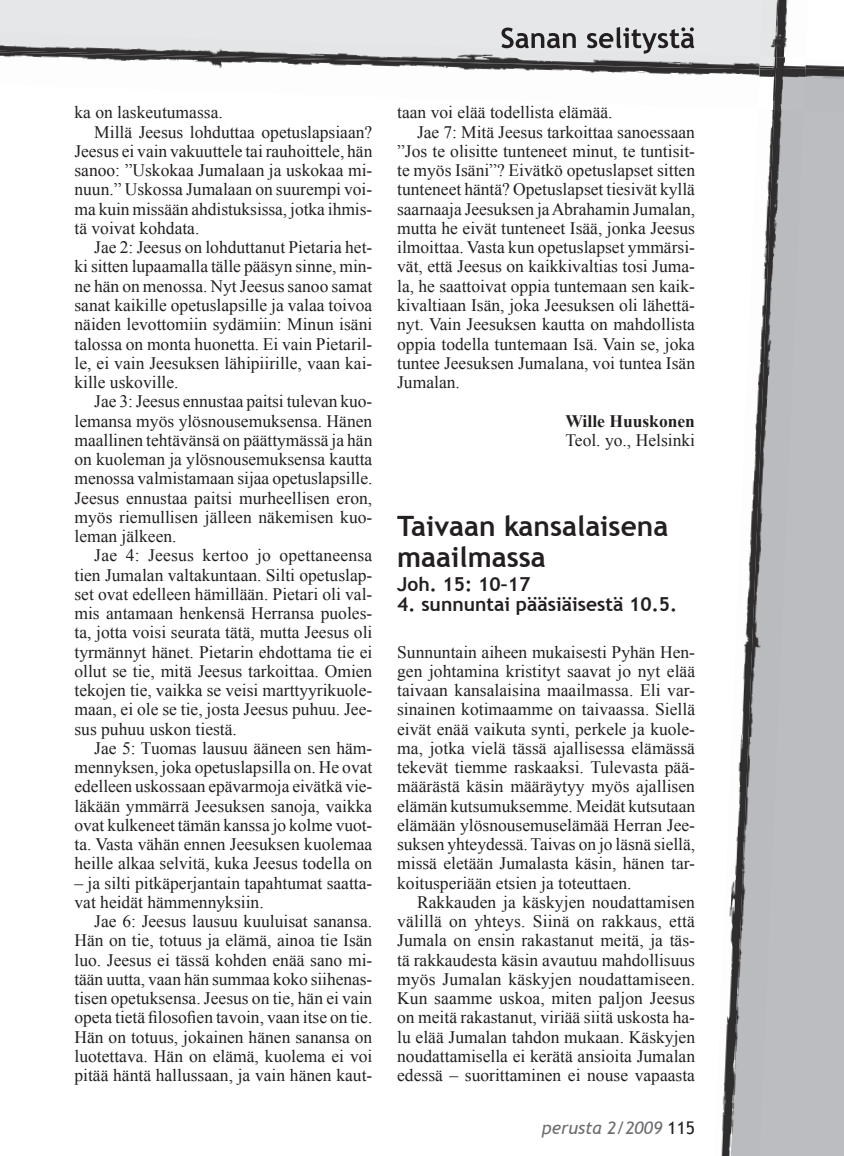
<style>
.page{position:relative;width:844px;height:1156px;background:#fff}
.page>*{position:absolute;margin:0;border:0;box-sizing:border-box;transform-origin:0 0}
.t1{font:700 28px/31.5px "Trebuchet MS";color:#231f20}
.t2{font:700 19.25px "Trebuchet MS";color:#231f20}
.t3{font:17.5px/19.2px "Times New Roman";color:#231f20;text-align:justify}
.t4{font:italic 17.5px "Trebuchet MS";color:#6c6d70}
.t5{font:700 17.5px "Times New Roman";color:#231f20}
.s1{font-style:normal;color:#231f20}
</style>
<div class="page">
<div style="left:809px;top:113px;width:34px;height:1043px;background:#bcbdc0"></div>
<div style="left:0;top:0;width:712px;height:32px;background:#e6e7e9"></div>
<img style="left:525px;top:65px;width:318px;height:10px">
<img style="left:809px;top:69px;width:34px;height:44px">
<img style="left:0;top:32px;width:712px;height:38px">
<img style="left:712px;top:0;width:97px;height:1156px">
<img style="left:730px;top:110px;width:73px;height:1046px">
<img style="left:759px;top:0;width:19px;height:57px">
<img style="left:757px;top:57px;width:48px;height:53px">
<svg style="left:773px;top:57px;width:3px;height:13px"></svg>
<img style="left:774px;top:68px;width:31px;height:43px">
<img style="left:759px;top:57px;width:14px;height:13px">
<svg style="left:501px;top:27px;width:193px;height:27px;background:#aeaeaf"></svg>
<p class="t3" style="left:74px;top:103px;width:150px">ka on laskeutumassa.</p>
<p class="t3" style="left:94px;top:122px;width:279px">Millä Jeesus lohduttaa opetuslapsiaan?</p>
<p class="t3" style="left:74px;top:141px;width:299px">Jeesus ei vain vakuuttele tai rauhoittele, hän</p>
<p class="t3" style="left:74px;top:161px;width:299px">sanoo: ”Uskokaa Jumalaan ja uskokaa mi-</p>
<p class="t3" style="left:74px;top:180px;width:299px">nuun.” Uskossa Jumalaan on suurempi voi-</p>
<p class="t3" style="left:74px;top:199px;width:299px">ma kuin missään ahdistuksissa, jotka ihmis-</p>
<p class="t3" style="left:74px;top:218px;width:126px">tä voivat kohdata.</p>
<p class="t3" style="left:94px;top:238px;width:279px">Jae 2: Jeesus on lohduttanut Pietaria het-</p>
<p class="t3" style="left:74px;top:257px;width:299px">ki sitten lupaamalla tälle pääsyn sinne, min-</p>
<p class="t3" style="left:74px;top:276px;width:299px">ne hän on menossa. Nyt Jeesus sanoo samat</p>
<p class="t3" style="left:74px;top:295px;width:299px">sanat kaikille opetuslapsille ja valaa toivoa</p>
<p class="t3" style="left:74px;top:315px;width:299px">näiden levottomiin sydämiin: Minun isäni</p>
<p class="t3" style="left:74px;top:334px;width:299px">talossa on monta huonetta. Ei vain Pietaril-</p>
<p class="t3" style="left:74px;top:353px;width:299px">le, ei vain Jeesuksen lähipiirille, vaan kai-</p>
<p class="t3" style="left:74px;top:372px;width:106px">kille uskoville.</p>
<p class="t3" style="left:94px;top:392px;width:279px">Jae 3: Jeesus ennustaa paitsi tulevan kuo-</p>
<p class="t3" style="left:74px;top:411px;width:299px">lemansa myös ylösnousemuksensa. Hänen</p>
<p class="t3" style="left:74px;top:430px;width:299px">maallinen tehtävänsä on päättymässä ja hän</p>
<p class="t3" style="left:74px;top:449px;width:299px">on kuoleman ja ylösnousemuksensa kautta</p>
<p class="t3" style="left:74px;top:469px;width:299px">menossa valmistamaan sijaa opetuslapsille.</p>
<p class="t3" style="left:74px;top:488px;width:299px">Jeesus ennustaa paitsi murheellisen eron,</p>
<p class="t3" style="left:74px;top:507px;width:299px">myös riemullisen jälleen näkemisen kuo-</p>
<p class="t3" style="left:74px;top:526px;width:104px">leman jälkeen.</p>
<p class="t3" style="left:94px;top:546px;width:279px">Jae 4: Jeesus kertoo jo opettaneensa</p>
<p class="t3" style="left:74px;top:565px;width:299px">tien Jumalan valtakuntaan. Silti opetuslap-</p>
<p class="t3" style="left:74px;top:584px;width:299px">set ovat edelleen hämillään. Pietari oli val-</p>
<p class="t3" style="left:74px;top:603px;width:299px">mis antamaan henkensä Herransa puoles-</p>
<p class="t3" style="left:74px;top:623px;width:299px">ta, jotta voisi seurata tätä, mutta Jeesus oli</p>
<p class="t3" style="left:74px;top:642px;width:299px">tyrmännyt hänet. Pietarin ehdottama tie ei</p>
<p class="t3" style="left:74px;top:661px;width:299px">ollut se tie, mitä Jeesus tarkoittaa. Omien</p>
<p class="t3" style="left:74px;top:680px;width:299px">tekojen tie, vaikka se veisi marttyyrikuole-</p>
<p class="t3" style="left:74px;top:700px;width:299px">maan, ei ole se tie, josta Jeesus puhuu. Jee-</p>
<p class="t3" style="left:74px;top:719px;width:164px">sus puhuu uskon tiestä.</p>
<p class="t3" style="left:94px;top:738px;width:279px">Jae 5: Tuomas lausuu ääneen sen häm-</p>
<p class="t3" style="left:74px;top:757px;width:299px">mennyksen, joka opetuslapsilla on. He ovat</p>
<p class="t3" style="left:74px;top:777px;width:299px">edelleen uskossaan epävarmoja eivätkä vie-</p>
<p class="t3" style="left:74px;top:796px;width:299px">läkään ymmärrä Jeesuksen sanoja, vaikka</p>
<p class="t3" style="left:74px;top:815px;width:299px">ovat kulkeneet tämän kanssa jo kolme vuot-</p>
<p class="t3" style="left:74px;top:834px;width:299px">ta. Vasta vähän ennen Jeesuksen kuolemaa</p>
<p class="t3" style="left:74px;top:854px;width:299px">heille alkaa selvitä, kuka Jeesus todella on</p>
<p class="t3" style="left:74px;top:873px;width:299px">– ja silti pitkäperjantain tapahtumat saatta&shy;vat heidät hämmennyksiin.</p>
<p class="t3" style="left:74px;top:911px;width:299px;text-indent:20px">Jae 6: Jeesus lausuu kuuluisat sanansa.<br>Hän on tie, totuus ja elämä, ainoa tie Isän luo. Jeesus ei tässä kohden enää sano mi&shy;tään uutta, vaan hän summaa koko siihenas&shy;tisen opetuksensa. Jeesus on tie, hän ei vain opeta tietä filosofien tavoin, vaan itse on tie.<br>Hän on totuus, jokainen hänen sanansa on luotettava. Hän on elämä, kuolema ei voi pitää häntä hallussaan, ja vain hänen kaut-</p>
<p class="t3" style="left:397px;top:103px;width:217px">taan voi elää todellista elämää.</p>
<p class="t3" style="left:417px;top:122px;width:279px">Jae 7: Mitä Jeesus tarkoittaa sanoessaan</p>
<p class="t3" style="left:397px;top:141px;width:299px">”Jos te olisitte tunteneet minut, te tuntisit-</p>
<p class="t3" style="left:397px;top:161px;width:299px">te myös Isäni”? Eivätkö opetuslapset sitten</p>
<p class="t3" style="left:397px;top:180px;width:299px">tunteneet häntä? Opetuslapset tiesivät kyllä</p>
<p class="t3" style="left:397px;top:199px;width:299px">saarnaaja Jeesuksen ja Abrahamin Jumalan,</p>
<p class="t3" style="left:397px;top:218px;width:299px">mutta he eivät tunteneet Isää, jonka Jeesus</p>
<p class="t3" style="left:397px;top:238px;width:299px">ilmoittaa. Vasta kun opetuslapset ymmärsi-</p>
<p class="t3" style="left:397px;top:257px;width:299px">vät, että Jeesus on kaikkivaltias tosi Juma-</p>
<p class="t3" style="left:397px;top:276px;width:299px">la, he saattoivat oppia tuntemaan sen kaik-</p>
<p class="t3" style="left:397px;top:295px;width:299px">kivaltiaan Isän, joka Jeesuksen oli lähettä-</p>
<p class="t3" style="left:397px;top:315px;width:299px">nyt. Vain Jeesuksen kautta on mahdollista</p>
<p class="t3" style="left:397px;top:334px;width:299px">oppia todella tuntemaan Isä. Vain se, joka</p>
<p class="t3" style="left:397px;top:353px;width:299px">tuntee Jeesuksen Jumalana, voi tuntea Isän</p>
<p class="t3" style="left:397px;top:372px;width:64px">Jumalan.</p>
<p class="t5" style="left:565px;top:411px;width:131px">Wille Huuskonen</p>
<p class="t3" style="left:565px;top:430px;width:131px">Teol. yo., Helsinki</p>
<h1 class="t1" style="left:397px;top:510px;width:272px">Taivaan kansalaisena maailmassa</h1>
<p class="t2" style="left:397px;top:573px;width:135px">Joh. 15: 10–17</p>
<p class="t2" style="left:397px;top:592px;width:281px">4. sunnuntai pääsiäisestä 10.5.</p>
<p class="t3" style="left:397px;top:642px;width:299px">Sunnuntain aiheen mukaisesti Pyhän Hen&shy;gen johtamina kristityt saavat jo nyt elää taivaan kansalaisina maailmassa. Eli var&shy;sinainen kotimaamme on taivaassa. Siellä eivät enää vaikuta synti, perkele ja kuole&shy;ma, jotka vielä tässä ajallisessa elämässä tekevät tiemme raskaaksi. Tulevasta pää&shy;määrästä käsin määräytyy myös ajallisen elämän kutsumuksemme. Meidät kutsutaan elämään ylösnousemuselämää Herran Jee&shy;suksen yhteydessä. Taivas on jo läsnä siellä, missä eletään Jumalasta käsin, hänen tar&shy;koitusperiään etsien ja toteuttaen.</p>
<p class="t3" style="left:397px;top:892px;width:299px;text-indent:20px">Rakkauden ja käskyjen noudattamisen välillä on yhteys. Siinä on rakkaus, että Jumala on ensin rakastanut meitä, ja täs&shy;tä rakkaudesta käsin avautuu mahdollisuus myös Jumalan käskyjen noudattamiseen.<br>Kun saamme uskoa, miten paljon Jeesus on meitä rakastanut, viriää siitä uskosta ha&shy;lu elää Jumalan tahdon mukaan. Käskyjen noudattamisella ei kerätä ansioita Jumalan edessä – suorittaminen ei nouse vapaasta</p>
<p class="t4" style="left:542px;top:1117px;width:154px">perusta 2/2009 <span class="s1">115</span></p>
</div>
